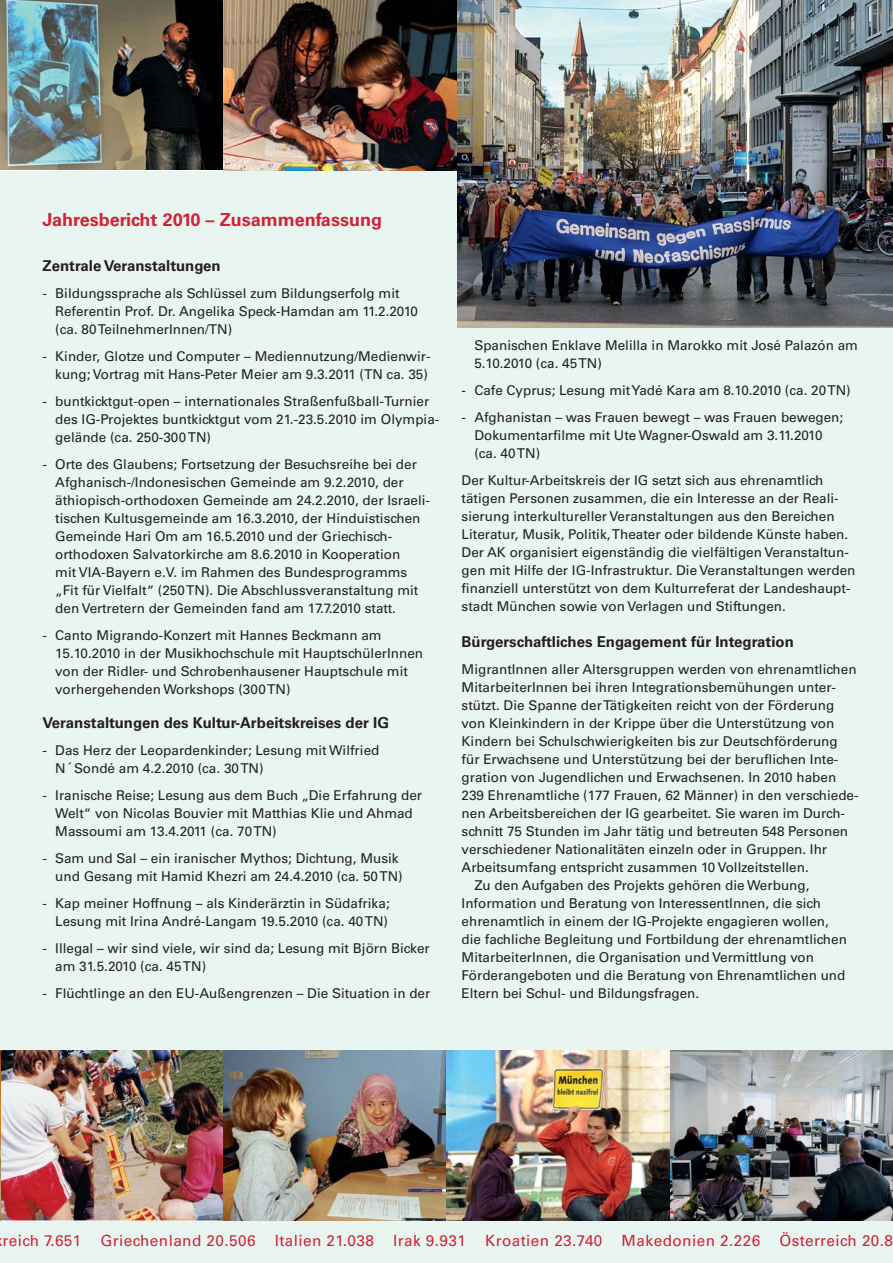
<style>
.page{position:relative;width:893px;height:1263px;background:#fff}
.page>*{position:absolute;margin:0;border:0;box-sizing:border-box;transform-origin:0 0}
.t1{font:700 18px "Univers";color:#d22238}
.t2{font:15.45px "Univers";letter-spacing:.03em;color:#d22238}
.t3{font:700 15px "Univers";color:#231f20}
.t4{font:13.5px/18px "Univers";color:#231f20}
.s1{font-family:"Lucida Grande"}
</style>
<div class="page">
<div style="left:0;top:0;width:892px;height:1263px;background:#e9f5f1"></div>
<img style="left:0;top:0;width:223px;height:170px">
<img style="left:223px;top:0;width:234px;height:170px">
<img style="left:1px;top:1050px;width:222px;height:170px">
<img style="left:223px;top:1050px;width:223px;height:170px">
<img style="left:446px;top:1050px;width:224px;height:170px">
<img style="left:670px;top:1050px;width:222px;height:170px">
<hr style="left:0;top:1050px;width:1px;height:170px;background:#fff">
<img style="left:457px;top:0;width:435px;height:327px">
<h1 class="t1" style="left:43px;top:213px;width:341px">Jahresbericht 2010 – Zusammenfassung</h1>
<p class="t3" style="left:43px;top:260px;width:180px">Zentrale Veranstaltungen</p>
<p class="t4" style="left:55px;top:285px;width:364px;text-indent:-13px">- Bildungssprache als Schlüssel zum Bildungserfolg mit<br>Referentin Prof. Dr. Angelika Speck-Hamdan am 11.2.2010 (ca. 80 TeilnehmerInnen/TN)</p>
<p class="t4" style="left:43px;top:348px;width:389px;text-align:right">- Kinder, Glotze und Computer – Mediennutzung/Medienwir&shy;kung; Vortrag mit Hans-Peter Meier am 9.3.2011 (TN ca. 35)</p>
<p class="t4" style="left:55px;top:393px;width:385px;text-indent:-13px">- buntkicktgut-open – internationales Straßenfußball-Turnier des IG-Projektes buntkicktgut vom 21.-23.5.2010 im Olympia&shy;gelände (ca. 250-300 TN)</p>
<p class="t4" style="left:55px;top:456px;width:376px;text-indent:-13px">- Orte des Glaubens; Fortsetzung der Besuchsreihe bei der Afghanisch-/Indonesischen Gemeinde am 9.2.2010, der äthiopisch-orthodoxen Gemeinde am 24.2.2010, der Israeli - tischen Kultusgemeinde am 16.3.2010, der Hinduistischen Gemeinde Hari Om am 16.5.2010 und der Griechisch&shy;orthodoxen Salvatorkirche am 8.6.2010 in Kooperation<br>mit VIA-Bayern e.V. im Rahmen des Bundesprogramms „Fit für Vielfalt“ (250 TN). Die Abschlussveranstaltung mit den Vertretern der Gemeinden fand am 17.7.2010 statt.</p>
<p class="t4" style="left:55px;top:627px;width:369px;text-indent:-13px">- Canto Migrando-Konzert mit Hannes Beckmann am 15.10.2010 in der Musikhochschule mit HauptschülerInnen von der Ridler- und Schrobenhausener Hauptschule mit vorhergehenden Workshops (300 TN)</p>
<p class="t3" style="left:43px;top:717px;width:348px">Veranstaltungen des Kultur-Arbeitskreises der IG</p>
<p class="t4" style="left:55px;top:743px;width:325px;text-indent:-13px">- Das Herz der Leopardenkinder; Lesung mit Wilfried<br>N<span class="s1">´</span>Sondé am 4.2.2010 (ca. 30 TN)</p>
<p class="t4" style="left:55px;top:788px;width:368px;text-indent:-13px">- Iranische Reise; Lesung aus dem Buch „Die Erfahrung der<br>Welt“ von Nicolas Bouvier mit Matthias Klie und Ahmad<br>Massoumi am 13.4.2011 (ca. 70 TN)</p>
<p class="t4" style="left:43px;top:851px;width:361px;text-align:right">- Sam und Sal – ein iranischer Mythos; Dichtung, Musik und Gesang mit Hamid Khezri am 24.4.2010 (ca. 50 TN)</p>
<p class="t4" style="left:43px;top:896px;width:349px;text-align:right">- Kap meiner Hoffnung – als Kinderärztin in Südafrika;<br>Lesung mit Irina André-Langam 19.5.2010 (ca. 40 TN)</p>
<p class="t4" style="left:55px;top:941px;width:376px;text-indent:-13px">- Illegal – wir sind viele, wir sind da; Lesung mit Björn Bicker am 31.5.2010 (ca. 45 TN)</p>
<p class="t4" style="left:43px;top:985px;width:389px">- Flüchtlinge an den EU-Außengrenzen – Die Situation in der</p>
<p class="t4" style="left:474px;top:337px;width:385px">Spanischen Enklave Melilla in Marokko mit José Palazón am<br>5.10.2010 (ca. 45 TN)</p>
<p class="t4" style="left:461px;top:382px;width:391px">- Cafe Cyprus; Lesung mit Yadé Kara am 8.10.2010 (ca. 20 TN)</p>
<p class="t4" style="left:474px;top:409px;width:370px;text-indent:-13px">- Afghanistan – was Frauen bewegt – was Frauen bewegen;<br>Dokumentarfilme mit Ute Wagner-Oswald am 3.11.2010 (ca. 40 TN)</p>
<p class="t4" style="left:461px;top:472px;width:395px">Der Kultur-Arbeitskreis der IG setzt sich aus ehrenamtlich tätigen Personen zusammen, die ein Interesse an der Reali - sierung interkultureller Veranstaltungen aus den Bereichen Literatur, Musik, Politik, Theater oder bildende Künste haben.<br>Der AK organisiert eigenständig die vielfältigen Veranstaltun&shy;gen mit Hilfe der IG-Infrastruktur. Die Veranstaltungen werden finanziell unterstützt von dem Kulturreferat der Landeshaupt&shy;stadt München sowie von Verlagen und Stiftungen.</p>
<p class="t3" style="left:461px;top:636px;width:334px">Bürgerschaftliches Engagement für Integration</p>
<p class="t4" style="left:461px;top:661px;width:396px">MigrantInnen aller Altersgruppen werden von ehrenamtlichen</p>
<p class="t4" style="left:461px;top:679px;width:376px">MitarbeiterInnen bei ihren Integrationsbemühungen unter-</p>
<p class="t4" style="left:461px;top:697px;width:374px">stützt. Die Spanne der Tätigkeiten reicht von der Förderung</p>
<p class="t4" style="left:461px;top:715px;width:374px">von Kleinkindern in der Krippe über die Unterstützung von</p>
<p class="t4" style="left:461px;top:733px;width:378px">Kindern bei Schulschwierigkeiten bis zur Deutschförderung</p>
<p class="t4" style="left:461px;top:751px;width:378px">für Erwachsene und Unterstützung bei der beruflichen Inte-</p>
<p class="t4" style="left:461px;top:769px;width:376px">gration von Jugendlichen und Erwachsenen. In 2010 haben</p>
<p class="t4" style="left:461px;top:787px;width:398px">239 Ehrenamtliche (177 Frauen, 62 Männer) in den verschiede-</p>
<p class="t4" style="left:461px;top:805px;width:385px">nen Arbeitsbereichen der IG gearbeitet. Sie waren im Durch-</p>
<p class="t4" style="left:461px;top:823px;width:388px">schnitt 75 Stunden im Jahr tätig und betreuten 548 Personen</p>
<p class="t4" style="left:461px;top:841px;width:367px">verschiedener Nationalitäten einzeln oder in Gruppen. Ihr</p>
<p class="t4" style="left:461px;top:859px;width:348px">Arbeitsumfang entspricht zusammen 10 Vollzeitstellen.</p>
<p class="t4" style="left:474px;top:877px;width:336px">Zu den Aufgaben des Projekts gehören die Werbung,</p>
<p class="t4" style="left:461px;top:895px;width:361px">Information und Beratung von InteressentInnen, die sich</p>
<p class="t4" style="left:461px;top:913px;width:369px">ehrenamtlich in einem der IG-Projekte engagieren wollen,</p>
<p class="t4" style="left:461px;top:931px;width:387px">die fachliche Begleitung und Fortbildung der ehrenamtlichen</p>
<p class="t4" style="left:461px;top:949px;width:354px">MitarbeiterInnen, die Organisation und Vermittlung von</p>
<p class="t4" style="left:461px;top:967px;width:385px">Förderangeboten und die Beratung von Ehrenamtlichen und</p>
<p class="t4" style="left:461px;top:985px;width:239px">Eltern bei Schul- und Bildungsfragen.</p>
<p class="t2" style="left:3px;top:1235px;width:892px">reich 7.651 Griechenland 20.506 Italien 21.038 Irak 9.931 Kroatien 23.740 Makedonien 2.226 Österreich 20.8</p>
</div>
